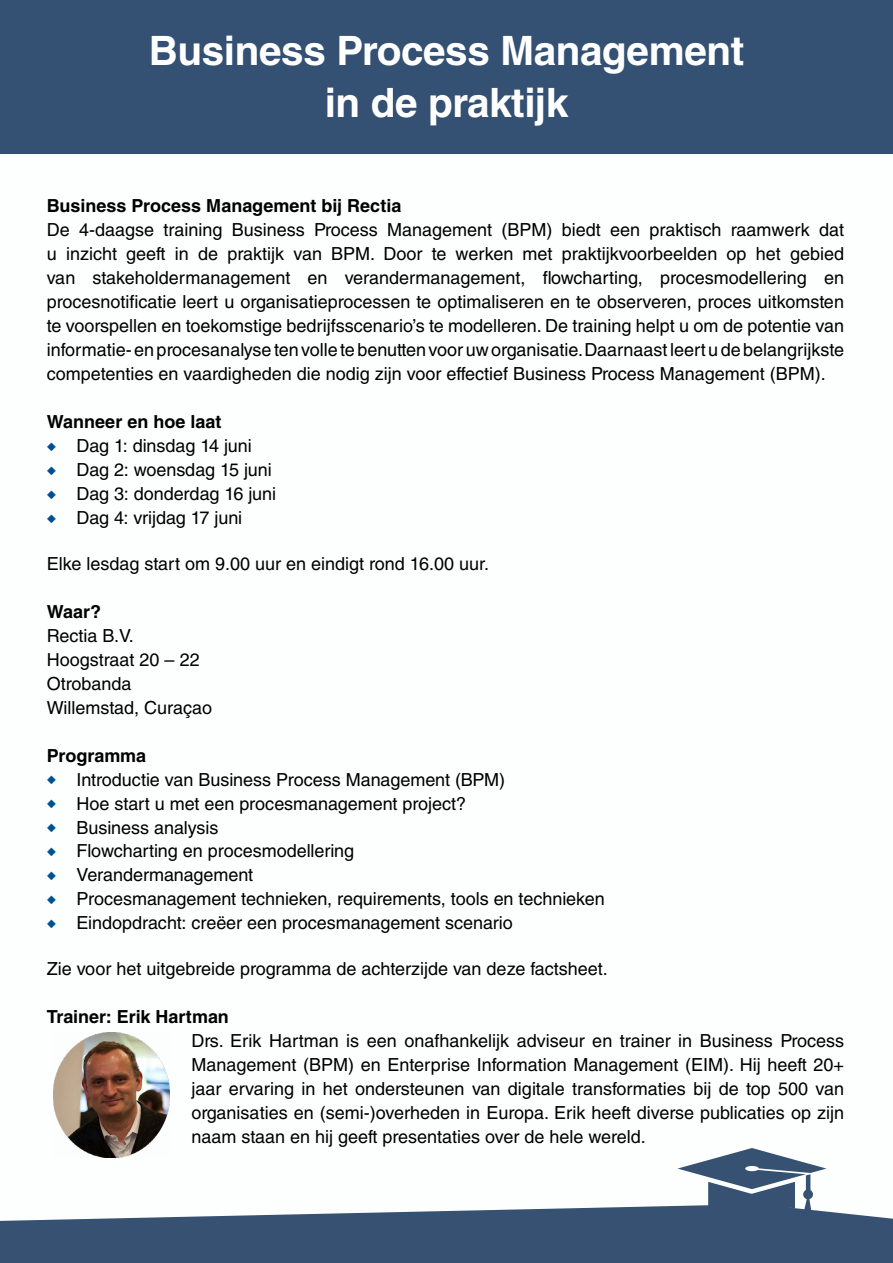
<style>
.page{position:relative;width:893px;height:1263px;background:#fff}
.page>*{position:absolute;margin:0;border:0;box-sizing:border-box;transform-origin:0 0}
.t1{font:700 40.5px/52.5px "Helvetica LT Std";letter-spacing:-.01em;color:#fff;text-align:center}
.t2{font:18px/24px "Helvetica LT Std";color:#000;text-align:justify}
.t3{font:700 18px "Helvetica LT Std";color:#000}
.s1{color:#005092}
</style>
<div class="page">
<div style="left:0;top:0;width:893px;height:153px;background:#345073"></div>
<img style="left:53px;top:1033px;width:116px;height:124px">
<svg style="left:0;top:1205px;width:893px;height:58px;background:#4f6783"></svg>
<svg style="left:677px;top:1148px;width:149px;height:70px"></svg>
<h1 class="t1" style="left:149px;top:24px;width:597px">Business Process Management in de praktijk</h1>
<p class="t3" style="left:47px;top:195px;width:356px">Business Process Management bij Rectia</p>
<p class="t2" style="left:47px;top:218px;width:799px">De 4-daagse training Business Process Management (BPM) biedt een praktisch raamwerk dat u inzicht geeft in de praktijk van BPM. Door te werken met praktijkvoorbeelden op het gebied van stakeholdermanagement en verandermanagement, flowcharting, procesmodellering en procesnotificatie leert u organisatieprocessen te optimaliseren en te observeren, proces uitkomsten te voorspellen en toekomstige bedrijfsscenario’s te modelleren. De training helpt u om de potentie van informatie- en procesanalyse ten volle te benutten voor uw organisatie. Daarnaast leert u de belangrijkste competenties en vaardigheden die nodig zijn voor effectief Business Process Management (BPM).</p>
<p class="t3" style="left:47px;top:411px;width:176px">Wanneer en hoe laat</p>
<p class="t2" style="left:47px;top:434px;width:206px"><span class="s1">◆</span> Dag 1: dinsdag 14 juni</p>
<p class="t2" style="left:47px;top:458px;width:226px"><span class="s1">◆</span> Dag 2: woensdag 15 juni</p>
<p class="t2" style="left:47px;top:482px;width:231px"><span class="s1">◆</span> Dag 3: donderdag 16 juni</p>
<p class="t2" style="left:47px;top:506px;width:197px"><span class="s1">◆</span> Dag 4: vrijdag 17 juni</p>
<p class="t2" style="left:47px;top:551px;width:444px">Elke lesdag start om 9.00 uur en eindigt rond 16.00 uur.</p>
<p class="t3" style="left:47px;top:600px;width:56px">Waar?</p>
<p class="t2" style="left:47px;top:623px;width:167px;text-align:left">Rectia B.V.<br>Hoogstraat 20 – 22<br>Otrobanda<br>Willemstad, Curaçao</p>
<p class="t3" style="left:47px;top:744px;width:101px">Programma</p>
<p class="t2" style="left:47px;top:767px;width:460px"><span class="s1">◆</span> Introductie van Business Process Management (BPM)</p>
<p class="t2" style="left:47px;top:791px;width:421px"><span class="s1">◆</span> Hoe start u met een procesmanagement project?</p>
<p class="t2" style="left:47px;top:815px;width:173px"><span class="s1">◆</span> Business analysis</p>
<p class="t2" style="left:47px;top:839px;width:309px"><span class="s1">◆</span> Flowcharting en procesmodellering</p>
<p class="t2" style="left:47px;top:863px;width:208px"><span class="s1">◆</span> Verandermanagement</p>
<p class="t2" style="left:47px;top:887px;width:559px"><span class="s1">◆</span> Procesmanagement technieken, requirements, tools en technieken</p>
<p class="t2" style="left:47px;top:911px;width:467px"><span class="s1">◆</span> Eindopdracht: creëer een procesmanagement scenario</p>
<p class="t2" style="left:47px;top:956px;width:563px">Zie voor het uitgebreide programma de achterzijde van deze factsheet.</p>
<p class="t3" style="left:47px;top:1005px;width:184px">Trainer: Erik Hartman</p>
<p class="t2" style="left:191px;top:1028px;width:654px">Drs. Erik Hartman is een onafhankelijk adviseur en trainer in Business Process Management (BPM) en Enterprise Information Management (EIM). Hij heeft 20+ jaar ervaring in het ondersteunen van digitale transformaties bij de top 500 van organisaties en (semi-)overheden in Europa. Erik heeft diverse publicaties op zijn naam staan en hij geeft presentaties over de hele wereld.</p>
</div>
